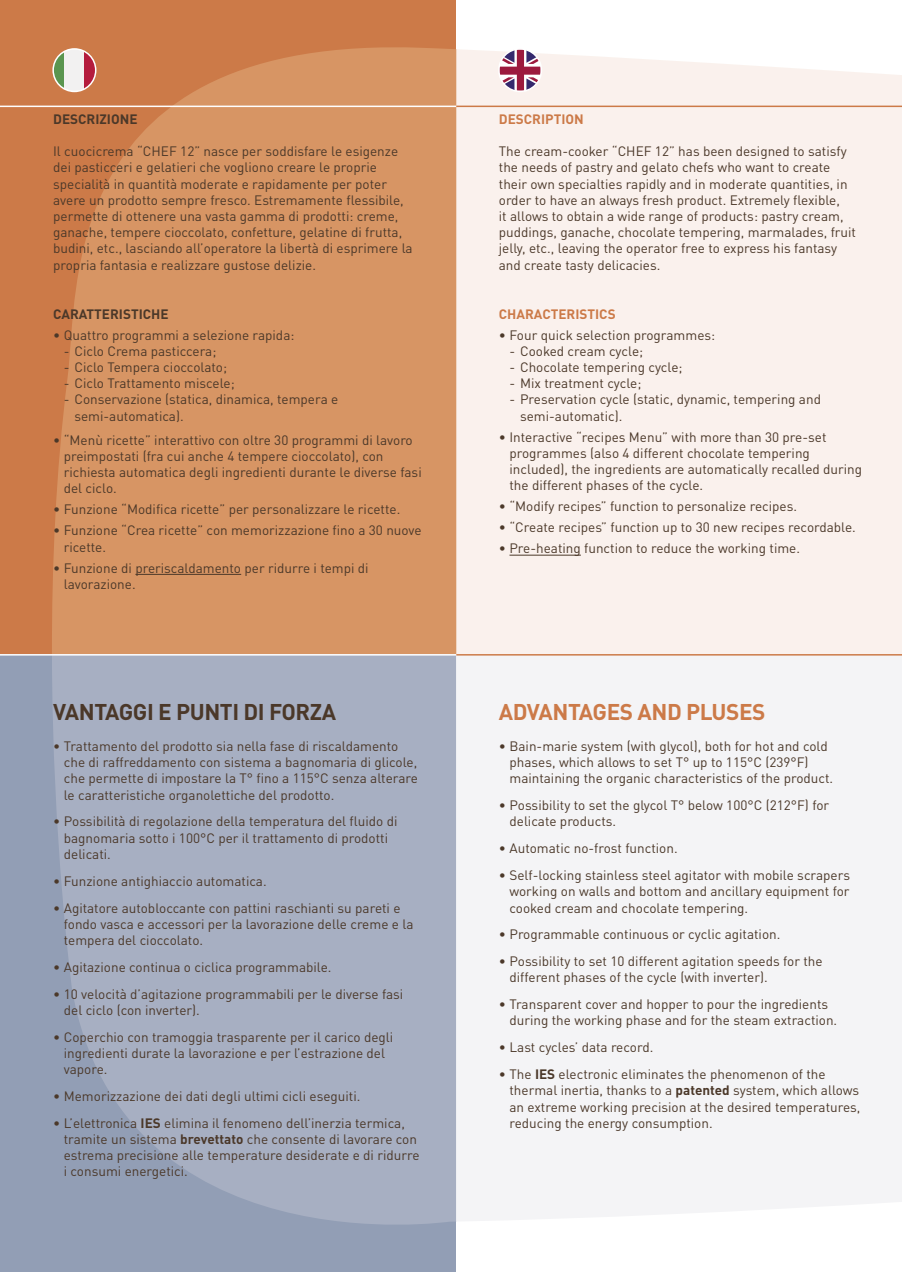
<style>
.page{position:relative;width:902px;height:1272px;background:#fff}
.page>*{position:absolute;margin:0;border:0;box-sizing:border-box;transform-origin:0 0}
.t1{font:700 22.5px "DIN Pro";letter-spacing:-.02em;color:#4b3829}
.t2{font:700 22.5px "DIN Pro";letter-spacing:-.02em;color:#cc7a48}
.t3{font:13.5px/16.2px "DIN Pro";color:#4b3829}
.t4{font:700 13.5px "DIN Pro";color:#4b3829}
.t5{font:700 13.5px "DIN Pro";color:#cc7a48}
.s1{font-weight:700}
</style>
<div class="page">
<div style="left:0;top:0;width:456px;height:654px;background:#cc7a48"></div>
<div style="left:0;top:654px;width:456px;height:617px;background:#929eb5"></div>
<svg style="left:52px;top:47px;width:404px;height:607px;background:#d59261"></svg>
<svg style="left:52px;top:655px;width:404px;height:570px;background:#a4adc0"></svg>
<div style="left:456px;top:49px;width:445px;height:605px;background:#faf1ed"></div>
<div style="left:456px;top:655px;width:445px;height:566px;background:#f4f4f6"></div>
<hr style="left:0;top:106px;width:456px;height:1px;background:#fff">
<hr style="left:456px;top:106px;width:445px;height:1px;background:#cc7a48">
<hr style="left:135px;top:574px;width:106px;height:1px;background:#4b3829">
<hr style="left:509px;top:555px;width:72px;height:1px;background:#4b3829">
<hr style="left:0;top:654px;width:456px;height:1px;background:#fff">
<hr style="left:456px;top:654px;width:445px;height:1px;background:#cc7a48">
<svg style="left:499px;top:49px;width:42px;height:42px"></svg>
<div style="left:498px;top:48px;width:44px;height:44px;border:2px solid #fff;border-radius:50%"></div>
<svg style="left:53px;top:49px;width:11px;height:42px"></svg>
<div style="left:64px;top:49px;width:20px;height:42px;background:#f2f1f1"></div>
<svg style="left:84px;top:49px;width:12px;height:42px"></svg>
<div style="left:52px;top:48px;width:44px;height:44px;border:2px solid #fff;border-radius:50%"></div>
<p class="t4" style="left:53px;top:108px;width:86px">DESCRIZIONE</p>
<p class="t3" style="left:53px;top:142px;width:361px">Il cuocicrema “CHEF 12” nasce per soddisfare le esigenze dei pasticceri e gelatieri che vogliono creare le proprie specialità in quantità moderate e rapidamente per poter avere un prodotto sempre fresco. Estremamente flessibile, permette di ottenere una vasta gamma di prodotti: creme, ganache, tempere cioccolato, confetture, gelatine di frutta, budini, etc., lasciando all’operatore la libertà di esprimere la propria fantasia e realizzare gustose delizie.</p>
<p class="t4" style="left:53px;top:302px;width:117px">CARATTERISTICHE</p>
<p class="t3" style="left:53px;top:325px;width:243px">• Quattro programmi a selezione rapida:</p>
<p class="t3" style="left:64px;top:341px;width:154px">- Ciclo Crema pasticcera;</p>
<p class="t3" style="left:64px;top:357px;width:165px">- Ciclo Tempera cioccolato;</p>
<p class="t3" style="left:64px;top:374px;width:172px">- Ciclo Trattamento miscele;</p>
<p class="t3" style="left:74px;top:390px;width:265px;text-indent:-11px">- Conservazione (statica, dinamica, tempera e semi-automatica).</p>
<p class="t3" style="left:64px;top:430px;width:359px;text-indent:-11px">• “Menù ricette” interattivo con oltre 30 programmi di lavoro preimpostati (fra cui anche 4 tempere cioccolato), con richiesta automatica degli ingredienti durante le diverse fasi del ciclo.</p>
<p class="t3" style="left:53px;top:500px;width:348px">• Funzione “Modifica ricette” per personalizzare le ricette.</p>
<p class="t3" style="left:64px;top:521px;width:359px;text-indent:-11px">• Funzione “Crea ricette” con memorizzazione fino a 30 nuove ricette.</p>
<p class="t3" style="left:64px;top:558px;width:306px;text-indent:-11px">• Funzione di preriscaldamento per ridurre i tempi di lavorazione.</p>
<p class="t5" style="left:499px;top:108px;width:86px">DESCRIPTION</p>
<p class="t3" style="left:499px;top:142px;width:359px">The cream-cooker “CHEF 12” has been designed to satisfy the needs of pastry and gelato chefs who want to create their own specialties rapidly and in moderate quantities, in order to have an always fresh product. Extremely flexible,<br>it allows to obtain a wide range of products: pastry cream, puddings, ganache, chocolate tempering, marmalades, fruit jelly, etc., leaving the operator free to express his fantasy and create tasty delicacies.</p>
<p class="t5" style="left:499px;top:302px;width:118px">CHARACTERISTICS</p>
<p class="t3" style="left:499px;top:325px;width:218px">• Four quick selection programmes:</p>
<p class="t3" style="left:509px;top:341px;width:135px">- Cooked cream cycle;</p>
<p class="t3" style="left:509px;top:357px;width:174px">- Chocolate tempering cycle;</p>
<p class="t3" style="left:509px;top:374px;width:133px">- Mix treatment cycle;</p>
<p class="t3" style="left:520px;top:390px;width:302px;text-indent:-11px">- Preservation cycle (static, dynamic, tempering and semi-automatic).</p>
<p class="t3" style="left:509px;top:427px;width:354px;text-indent:-11px">• Interactive “recipes Menu” with more than 30 pre-set programmes (also 4 different chocolate tempering included), the ingredients are automatically recalled during the different phases of the cycle.</p>
<p class="t3" style="left:498px;top:497px;width:300px">• “Modify recipes” function to personalize recipes.</p>
<p class="t3" style="left:498px;top:518px;width:358px">• “Create recipes” function up to 30 new recipes recordable.</p>
<p class="t3" style="left:498px;top:539px;width:303px">• Pre-heating function to reduce the working time.</p>
<h1 class="t1" style="left:53px;top:692px;width:284px">VANTAGGI E PUNTI DI FORZA</h1>
<h1 class="t2" style="left:499px;top:692px;width:268px">ADVANTAGES AND PLUSES</h1>
<p class="t3" style="left:64px;top:736px;width:355px;text-indent:-11px">• Trattamento del prodotto sia nella fase di riscaldamento che di raffreddamento con sistema a bagnomaria di glicole, che permette di impostare la T° fino a 115°C senza alterare le caratteristiche organolettiche del prodotto.</p>
<p class="t3" style="left:64px;top:812px;width:335px;text-indent:-11px">• Possibilità di regolazione della temperatura del fluido di bagnomaria sotto i 100°C per il trattamento di prodotti delicati.</p>
<p class="t3" style="left:53px;top:871px;width:215px">• Funzione antighiaccio automatica.</p>
<p class="t3" style="left:64px;top:898px;width:351px;text-indent:-11px">• Agitatore autobloccante con pattini raschianti su pareti e fondo vasca e accessori per la lavorazione delle creme e la tempera del cioccolato.</p>
<p class="t3" style="left:53px;top:957px;width:280px">• Agitazione continua o ciclica programmabile.</p>
<p class="t3" style="left:64px;top:984px;width:341px;text-indent:-11px">• 10 velocità d’agitazione programmabili per le diverse fasi del ciclo (con inverter).</p>
<p class="t3" style="left:64px;top:1027px;width:331px;text-indent:-11px">• Coperchio con tramoggia trasparente per il carico degli ingredienti durate la lavorazione e per l’estrazione del vapore.</p>
<p class="t3" style="left:53px;top:1086px;width:309px">• Memorizzazione dei dati degli ultimi cicli eseguiti.</p>
<p class="t3" style="left:64px;top:1113px;width:357px;text-indent:-11px">• L’elettronica <span class="s1">IES</span> elimina il fenomeno dell’inerzia termica, tramite un sistema <span class="s1">brevettato</span> che consente di lavorare con estrema precisione alle temperature desiderate e di ridurre i consumi energetici.</p>
<p class="t3" style="left:509px;top:736px;width:325px;text-indent:-11px">• Bain-marie system (with glycol), both for hot and cold phases, which allows to set T° up to 115°C (239°F) maintaining the organic characteristics of the product.</p>
<p class="t3" style="left:509px;top:795px;width:321px;text-indent:-11px">• Possibility to set the glycol T° below 100°C (212°F) for delicate products.</p>
<p class="t3" style="left:499px;top:838px;width:180px">• Automatic no-frost function.</p>
<p class="t3" style="left:509px;top:865px;width:342px;text-align:justify;text-indent:-11px">• Self-locking stainless steel agitator with mobile scrapers working on walls and bottom and ancillary equipment for cooked cream and chocolate tempering.</p>
<p class="t3" style="left:499px;top:925px;width:283px">• Programmable continuous or cyclic agitation.</p>
<p class="t3" style="left:509px;top:951px;width:314px;text-indent:-11px">• Possibility to set 10 different agitation speeds for the different phases of the cycle (with inverter).</p>
<p class="t3" style="left:509px;top:994px;width:329px;text-indent:-11px">• Transparent cover and hopper to pour the ingredients during the working phase and for the steam extraction.</p>
<p class="t3" style="left:499px;top:1037px;width:156px">• Last cycles’ data record.</p>
<p class="t3" style="left:509px;top:1064px;width:352px;text-indent:-11px">• The <span class="s1">IES</span> electronic eliminates the phenomenon of the thermal inertia, thanks to a <span class="s1">patented</span> system, which allows an extreme working precision at the desired temperatures, reducing the energy consumption.</p>
</div>
